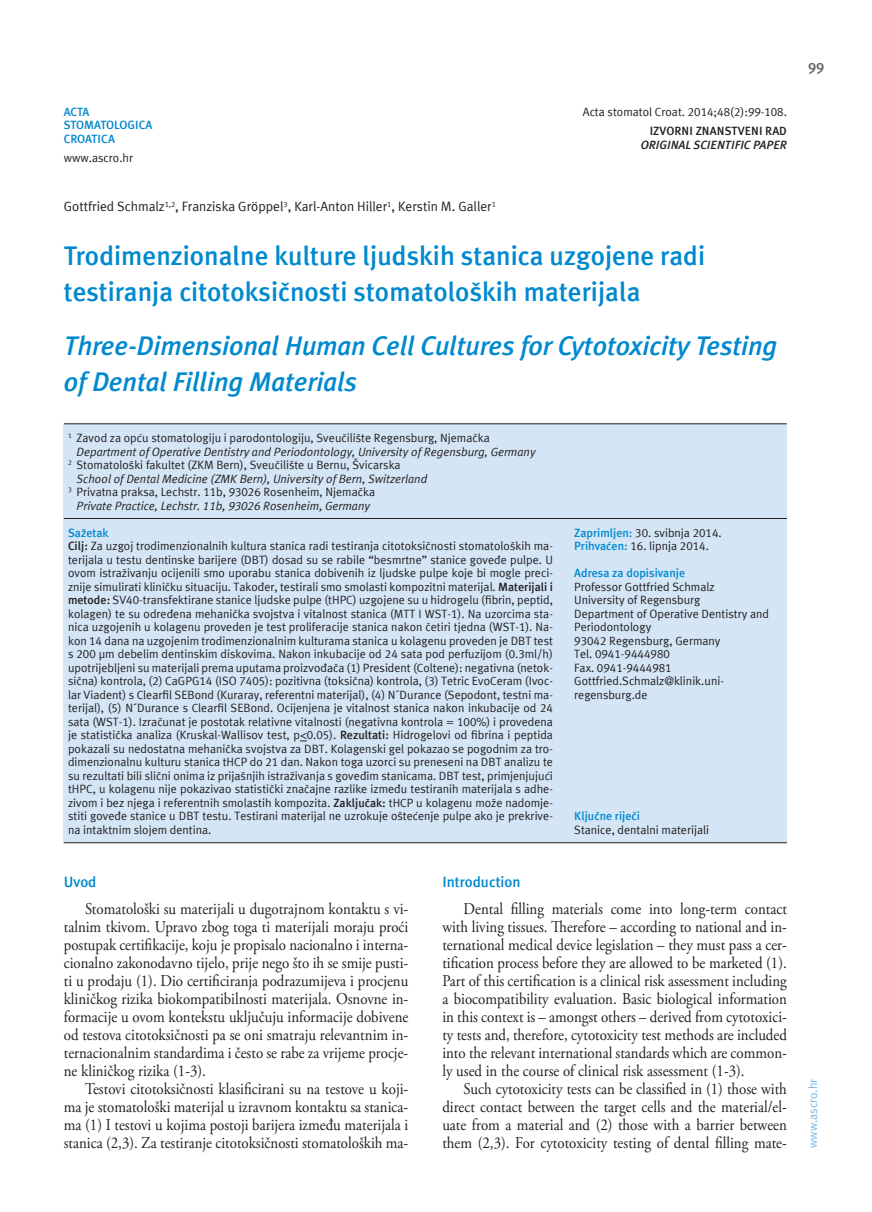
<style>
.page{position:relative;width:872px;height:1212px;background:#fff}
.page>*{position:absolute;margin:0;border:0;box-sizing:border-box;transform-origin:0 0}
.t1{font:700 27px/36px "Meta ASC";color:#0089cf}
.t2{font:italic 700 27px/36px "Meta ASC";letter-spacing:-.005em;color:#0089cf}
.t3{font:16.5px/18px "Adobe Garamond Pro";color:#231f20;text-align:justify;scale:.9 1}
.t4{font:700 15px "Meta ASC";color:#0089cf}
.t5{font:700 15px "Meta ASC";color:#636366}
.t6{font:13.5px "Meta ASC";color:#231f20}
.t7{font:12px/13.5px "Meta ASC";color:#231f20}
.t8{font:italic 12px "Meta ASC";color:#231f20}
.t9{font:700 12px/13.5px "Meta ASC";color:#0089cf}
.t10{font:italic 700 12px "Meta ASC";letter-spacing:.005em;color:#231f20}
.t11{font:700 12px "Meta ASC";letter-spacing:.005em;color:#231f20}
.t12{font:12px "Meta ASC";color:#77b6e4}
.s1{font-weight:700;color:#0089cf}
.s2{font-weight:700}
</style>
<div class="page">
<div style="left:64px;top:424px;width:723px;height:419px;background:#d4e6f6"></div>
<hr style="left:64px;top:423px;width:723px;height:1px;background:#231f20">
<hr style="left:64px;top:518px;width:723px;height:1px;background:#231f20">
<hr style="left:64px;top:842px;width:723px;height:1px;background:#231f20">
<p class="t9" style="left:64px;top:105px;width:90px">ACTA<br>STOMATOLOGICA<br>CROATICA</p>
<p class="t7" style="left:64px;top:151px;width:71px">www.ascro.hr</p>
<p class="t7" style="left:583px;top:105px;width:206px">Acta stomatol Croat. 2014;48(2):99-108.</p>
<p class="t11" style="left:650px;top:124px;width:139px">IZVORNI ZNANSTVENI RAD</p>
<p class="t10" style="left:640px;top:138px;width:148px">ORIGINAL SCIENTIFIC PAPER</p>
<p class="t6" style="left:64px;top:199px;width:433px">Gottfried Schmalz<sup>1,2</sup>, Franziska Gröppel<sup>3</sup>, Karl-Anton Hiller<sup>1</sup>, Kerstin M. Galler<sup>1</sup></p>
<h1 class="t1" style="left:64px;top:238px;width:643px">Trodimenzionalne kulture ljudskih stanica uzgojene radi testiranja citotoksičnosti stomatoloških materijala</h1>
<h1 class="t2" style="left:64px;top:328px;width:715px">Three-Dimensional Human Cell Cultures for Cytotoxicity Testing of Dental Filling Materials</h1>
<p class="t7" style="left:68px;top:431px;width:423px"><sup>1</sup> Zavod za opću stomatologiju i parodontologiju, Sveučilište Regensburg, Njemačka</p>
<p class="t8" style="left:77px;top:444px;width:460px">Department of Operative Dentistry and Periodontology, University of Regensburg, Germany</p>
<p class="t7" style="left:68px;top:458px;width:334px"><sup>2</sup> Stomatološki fakultet (ZKM Bern), Sveučilište u Bernu, Švicarska</p>
<p class="t8" style="left:77px;top:471px;width:352px">School of Dental Medicine (ZMK Bern), University of Bern, Switzerland</p>
<p class="t7" style="left:68px;top:485px;width:308px"><sup>3</sup> Privatna praksa, Lechstr. 11b, 93026 Rosenheim, Njemačka</p>
<p class="t8" style="left:77px;top:498px;width:295px">Private Practice, Lechstr. 11b, 93026 Rosenheim, Germany</p>
<p class="t7" style="left:68px;top:526px;width:486px"><span class="s1">Sažetak<br></span><span class="s2">Cilj:</span> Za uzgoj trodimenzionalnih kultura stanica radi testiranja citotoksičnosti stomatoloških ma&shy;terijala u testu dentinske barijere (DBT) dosad su se rabile “besmrtne” stanice goveđe pulpe. U ovom istraživanju ocijenili smo uporabu stanica dobivenih iz ljudske pulpe koje bi mogle preci&shy;znije simulirati kliničku situaciju. Također, testirali smo smolasti kompozitni materijal. <span class="s2">Materijali i metode:</span> SV40-transfektirane stanice ljudske pulpe (tHPC) uzgojene su u hidrogelu (fibrin, peptid, kolagen) te su određena mehanička svojstva i vitalnost stanica (MTT I WST-1). Na uzorcima sta&shy;nica uzgojenih u kolagenu proveden je test proliferacije stanica nakon četiri tjedna (WST-1). Na&shy;kon 14 dana na uzgojenim trodimenzionalnim kulturama stanica u kolagenu proveden je DBT test s 200 µm debelim dentinskim diskovima. Nakon inkubacije od 24 sata pod perfuzijom (0.3ml/h) upotrijebljeni su materijali prema uputama proizvođača (1) President (Coltene): negativna (netok&shy;sična) kontrola, (2) CaGPG14 (ISO 7405): pozitivna (toksična) kontrola, (3) Tetric EvoCeram (Ivoc&shy;lar Viadent) s Clearfil SEBond (Kuraray, referentni materijal), (4) N´Durance (Sepodont, testni ma&shy;terijal), (5) N´Durance s Clearfil SEBond. Ocijenjena je vitalnost stanica nakon inkubacije od 24 sata (WST-1). Izračunat je postotak relativne vitalnosti (negativna kontrola = 100%) i provedena je statistička analiza (Kruskal-Wallisov test, p&lt;0.05). <span class="s2">Rezultati:</span> Hidrogelovi od fibrina i peptida pokazali su nedostatna mehanička svojstva za DBT. Kolagenski gel pokazao se pogodnim za tro&shy;dimenzionalnu kulturu stanica tHCP do 21 dan. Nakon toga uzorci su preneseni na DBT analizu te su rezultati bili slični onima iz prijašnjih istraživanja s goveđim stanicama. DBT test, primjenjujući tHPC, u kolagenu nije pokazivao statistički značajne razlike između testiranih materijala s adhe&shy;zivom i bez njega i referentnih smolastih kompozita. <span class="s2">Zaključak:</span> tHCP u kolagenu može nadomje&shy;stiti goveđe stanice u DBT testu. Testirani materijal ne uzrokuje oštećenje pulpe ako je prekrive&shy;na intaktnim slojem dentina.</p>
<p class="t7" style="left:574px;top:526px;width:149px"><span class="s1">Zaprimljen:</span> 30. svibnja 2014.<br><span class="s1">Prihvaćen:</span> 16. lipnja 2014.</p>
<p class="t9" style="left:574px;top:566px;width:112px">Adresa za dopisivanje</p>
<p class="t7" style="left:574px;top:580px;width:196px">Professor Gottfried Schmalz<br>University of Regensburg<br>Department of Operative Dentistry and<br>Periodontology<br>93042 Regensburg, Germany<br>Tel. 0941-9444980<br>Fax. 0941-9444981<br>Gottfried.Schmalz@klinik.uni&shy;regensburg.de</p>
<p class="t9" style="left:574px;top:809px;width:67px">Ključne riječi</p>
<p class="t7" style="left:574px;top:823px;width:136px">Stanice, dentalni materijali</p>
<p class="t4" style="left:64px;top:873px;width:34px">Uvod</p>
<p class="t3" style="left:64px;top:900px;width:384px;text-indent:21px">Stomatološki su materijali u dugotrajnom kontaktu s vi&shy;talnim tkivom. Upravo zbog toga ti materijali moraju proći postupak certifikacije, koju je propisalo nacionalno i interna&shy;cionalno zakonodavno tijelo, prije nego što ih se smije pusti&shy;ti u prodaju (1). Dio certificiranja podrazumijeva i procjenu kliničkog rizika biokompatibilnosti materijala. Osnovne in&shy;formacije u ovom kontekstu uključuju informacije dobivene od testova citotoksičnosti pa se oni smatraju relevantnim in&shy;ternacionalnim standardima i često se rabe za vrijeme procje&shy;ne kliničkog rizika (1-3).</p>
<p class="t3" style="left:64px;top:1080px;width:384px;text-indent:21px">Testovi citotoksičnosti klasificirani su na testove u koji&shy;ma je stomatološki materijal u izravnom kontaktu sa stanica&shy;ma (1) I testovi u kojima postoji barijera između materijala i stanica (2,3). Za testiranje citotoksičnosti stomatoloških ma-</p>
<p class="t4" style="left:442px;top:873px;width:80px">Introduction</p>
<p class="t3" style="left:442px;top:900px;width:384px;text-indent:21px">Dental filling materials come into long-term contact with living tissues. Therefore – according to national and in&shy;ternational medical device legislation – they must pass a cer&shy;tification process before they are allowed to be marketed (1).<br>Part of this certification is a clinical risk assessment including a biocompatibility evaluation. Basic biological information in this context is – amongst others – derived from cytotoxici&shy;ty tests and, therefore, cytotoxicity test methods are included into the relevant international standards which are common&shy;ly used in the course of clinical risk assessment (1-3).</p>
<p class="t3" style="left:442px;top:1080px;width:384px;text-indent:21px">Such cytotoxicity tests can be classified in (1) those with direct contact between the target cells and the material/el&shy;uate from a material and (2) those with a barrier between them (2,3). For cytotoxicity testing of dental filling mate-</p>
<p class="t5" style="left:808px;top:59px;width:18px">99</p>
<p class="t12" style="left:806px;top:1148px;width:71px;rotate:-90deg">www.ascro.hr</p>
</div>
